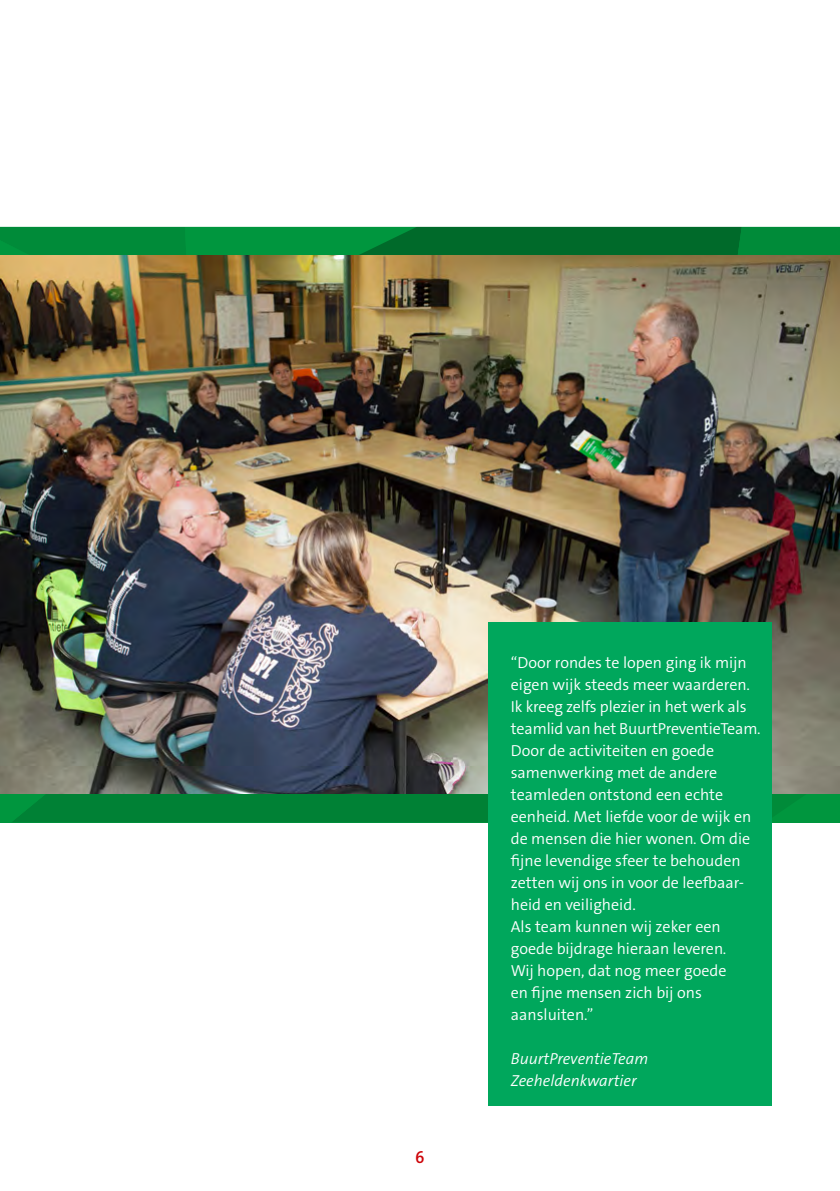
<style>
.page{position:relative;width:840px;height:1191px;background:#fff}
.page>*{position:absolute;margin:0;border:0;box-sizing:border-box;transform-origin:0 0}
.t1{font:600 17.6px "The Mix B W6";color:#cd0409}
.Tabeltekst_-_diap{font:300 16px/22px "The Sans B W4";color:#fff}
.Tabeltekst_-_diap-2{font:italic 300 16px/22px "The Sans B W4";color:#fff}
</style>
<div class="page">
<svg style="left:0;top:227px;width:839px;height:595px"></svg>
<img style="left:0;top:255px;width:839px;height:539px">
<div style="left:488px;top:622px;width:283px;height:484px;background:#00a75c"></div>
<p class="t1" style="left:415px;top:1145px;width:11px">6</p>
<p class="Tabeltekst_-_diap" style="left:510px;top:651px;width:251px">“Door rondes te lopen ging ik mijn eigen wijk steeds meer waarderen.<br>Ik kreeg zelfs plezier in het werk als teamlid van het BuurtPreventieTeam.<br>Door de activiteiten en goede samenwerking met de andere teamleden ontstond een echte eenheid. Met liefde voor de wijk en de mensen die hier wonen. Om die fijne levendige sfeer te behouden zetten wij ons in voor de leefbaar&shy;heid en veiligheid.<br>Als team kunnen wij zeker een goede bijdrage hieraan leveren.<br>Wij hopen, dat nog meer goede<br>en fijne mensen zich bij ons aansluiten.”</p>
<p class="Tabeltekst_-_diap-2" style="left:510px;top:1048px;width:139px">BuurtPreventieTeam<br>Zeeheldenkwartier</p>
</div>
